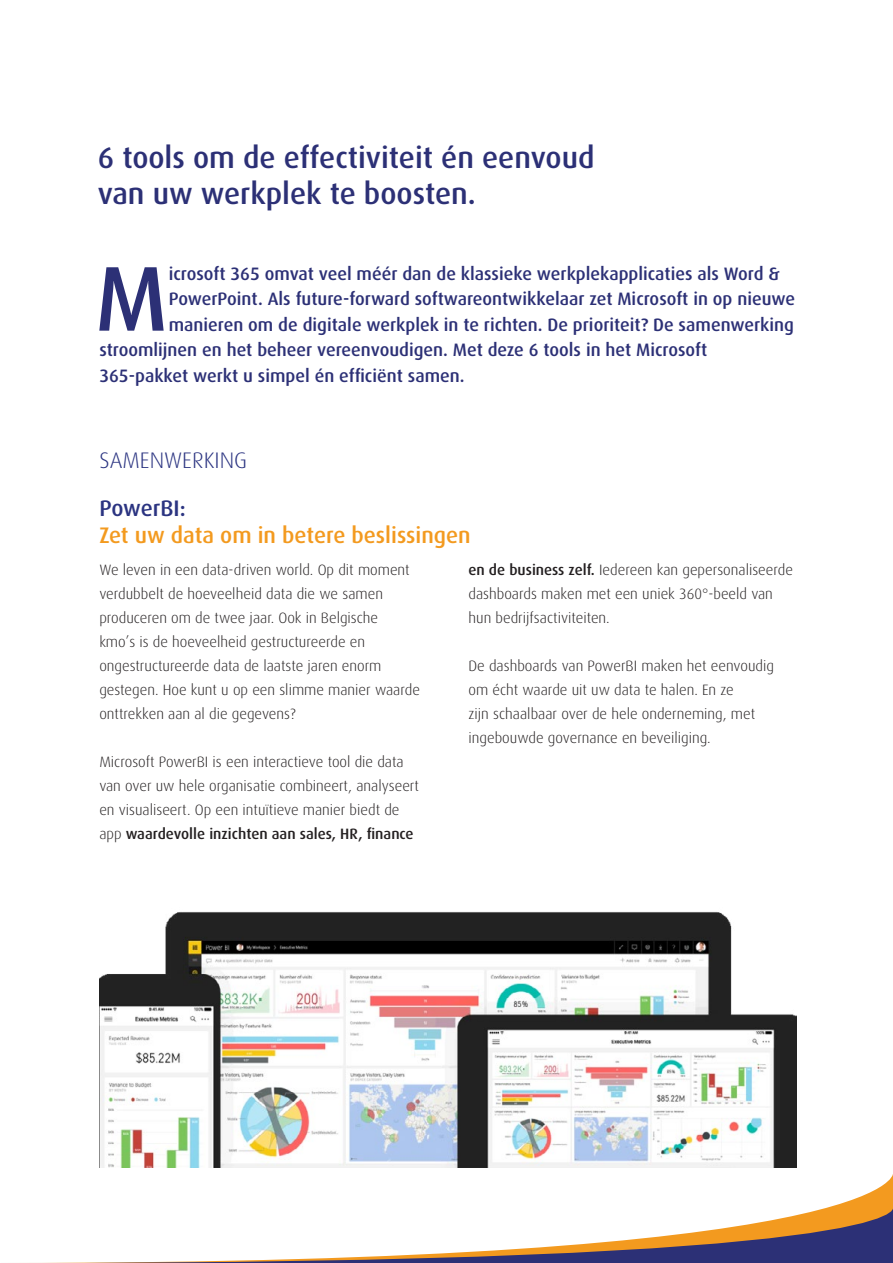
<style>
.page{position:relative;width:893px;height:1263px;background:#fff}
.page>*{position:absolute;margin:0;border:0;box-sizing:border-box;transform-origin:0 0}
.t1{font:500 92.1px "Dax";color:#2c3076}
.t2{font:500 30px/36px "Dax";color:#2c3076}
.t3{font:500 22.5px "Dax";color:#f39a1f}
.t4{font:300 22.5px "Dax";color:#2b3481}
.t5{font:500 22.5px "Dax";letter-spacing:-.005em;color:#2b3481}
.t6{font:500 18px "Dax";color:#2c3076}
.t7{font:300 15px/24px "Dax";color:#231f20}
.s1{font-weight:500}
</style>
<div class="page">
<svg style="left:826px;top:1174px;width:67px;height:34px"></svg>
<svg style="left:34px;top:1208px;width:859px;height:55px"></svg>
<img style="left:99px;top:912px;width:698px;height:255px">
<h2 class="t2" style="left:98px;top:140px;width:498px">6 tools om de effectiviteit én eenvoud van uw werkplek te boosten.</h2>
<h1 class="t1" style="left:95px;top:247px;width:74px">M</h1>
<p class="t6" style="left:169px;top:263px;width:613px">icrosoft 365 omvat veel méér dan de klassieke werkplekapplicaties als Word &amp;</p>
<p class="t6" style="left:169px;top:289px;width:628px">PowerPoint. Als future-forward softwareontwikkelaar zet Microsoft in op nieuwe</p>
<p class="t6" style="left:169px;top:314px;width:627px">manieren om de digitale werkplek in te richten. De prioriteit? De samenwerking</p>
<p class="t6" style="left:99px;top:340px;width:609px">stroomlijnen en het beheer vereenvoudigen. Met deze 6 tools in het Microsoft</p>
<p class="t6" style="left:99px;top:365px;width:367px">365-pakket werkt u simpel én efficiënt samen.</p>
<h3 class="t4" style="left:99px;top:447px;width:149px">SAMENWERKING</h3>
<h3 class="t5" style="left:99px;top:495px;width:88px">PowerBI:</h3>
<h3 class="t3" style="left:99px;top:522px;width:373px">Zet uw data om in betere beslissingen</h3>
<p class="t7" style="left:99px;top:558px;width:322px">We leven in een data-driven world. Op dit moment verdubbelt de hoeveelheid data die we samen produceren om de twee jaar. Ook in Belgische<br>kmo’s is de hoeveelheid gestructureerde en ongestructureerde data de laatste jaren enorm gestegen. Hoe kunt u op een slimme manier waarde onttrekken aan al die gegevens?</p>
<p class="t7" style="left:99px;top:750px;width:321px">Microsoft PowerBI is een interactieve tool die data van over uw hele organisatie combineert, analyseert en visualiseert. Op een intuïtieve manier biedt de app <span class="s1">waardevolle inzichten aan sales, HR, finance</span></p>
<p class="t7" style="left:468px;top:558px;width:326px"><span class="s1">en de business zelf.</span> Iedereen kan gepersonaliseerde dashboards maken met een uniek 360°-beeld van hun bedrijfsactiviteiten.</p>
<p class="t7" style="left:468px;top:654px;width:307px">De dashboards van PowerBI maken het eenvoudig om écht waarde uit uw data te halen. En ze<br>zijn schaalbaar over de hele onderneming, met ingebouwde governance en beveiliging.</p>
</div>
